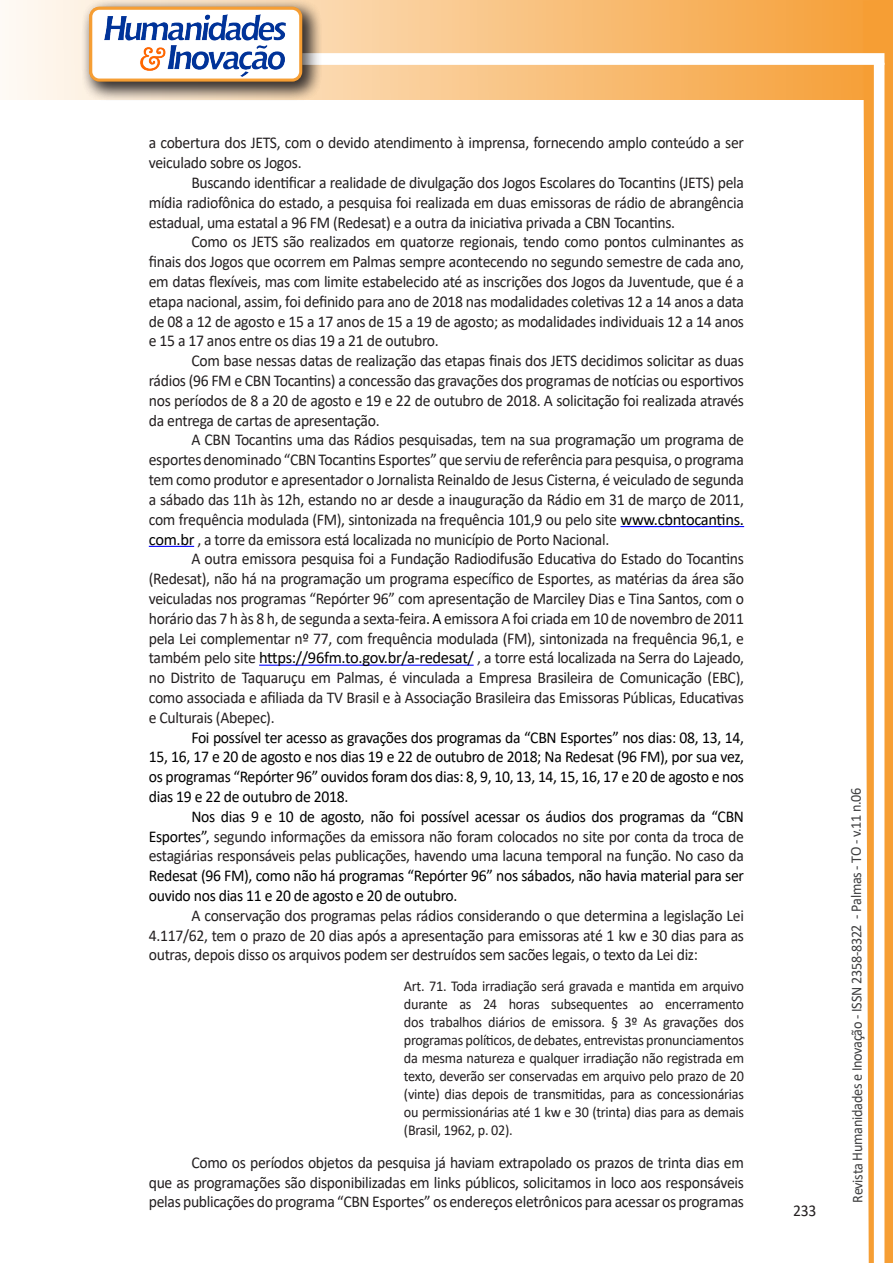
<style>
.page{position:relative;width:893px;height:1263px;background:#fff}
.page>*{position:absolute;margin:0;border:0;box-sizing:border-box;transform-origin:0 0}
.texto{font:16.5px/19.8px "Calibri";letter-spacing:-.02em;color:#231f20;text-align:justify;scale:.95 1}
.texto-2{font:16.5px/19.8px "Calibri";letter-spacing:-.02em;color:#000;text-align:justify;scale:.95 1}
.citacao{font:15px/18px "Calibri";letter-spacing:-.02em;color:#231f20;text-align:justify;scale:.95 1}
.t1{font:15px "Calibri";letter-spacing:-.025em;color:#3e3e3f;scale:.95 1}
.s1{color:#000}
.s2{color:#231f20}
</style>
<div class="page">
<svg style="left:5px;top:0;width:858px;height:100px"></svg>
<div style="left:302px;top:53px;width:582px;height:12px;background:#fff;border:2px solid #fff"></div>
<svg style="left:863px;top:0;width:30px;height:1263px"></svg>
<div style="left:81px;top:0;width:241px;height:102px;background:#231f20;opacity:.75"></div>
<div style="left:91px;top:8px;width:210px;height:72px;background:#fff;border-radius:9px"></div>
<img style="left:104px;top:14px;width:181px;height:62px">
<div style="left:89px;top:7px;width:213px;height:75px;border:3px solid #f69e34;border-radius:9px"></div>
<hr style="left:620px;top:526px;width:124px;height:1px;background:#00f">
<hr style="left:149px;top:546px;width:45px;height:1px;background:#00f">
<hr style="left:259px;top:665px;width:215px;height:1px;background:#00f">
<p class="texto" style="left:149px;top:133px;width:628px">a cobertura dos JETS, com o devido atendimento à imprensa, fornecendo amplo conteúdo a ser veiculado sobre os Jogos.</p>
<p class="texto" style="left:149px;top:172px;width:628px;text-indent:43px">Buscando identificar a realidade de divulgação dos Jogos Escolares do Tocantins (JETS) pela mídia radiofônica do estado, a pesquisa foi realizada em duas emissoras de rádio de abrangência estadual, uma estatal a 96 FM (Redesat) e a outra da iniciativa privada a CBN Tocantins.</p>
<p class="texto" style="left:149px;top:232px;width:628px;text-indent:43px">Como os JETS são realizados em quatorze regionais, tendo como pontos culminantes as finais dos Jogos que ocorrem em Palmas sempre acontecendo no segundo semestre de cada ano, em datas flexíveis, mas com limite estabelecido até as inscrições dos Jogos da Juventude, que é a etapa nacional, assim, foi definido para ano de 2018 nas modalidades coletivas 12 a 14 anos a data de 08 a 12 de agosto e 15 a 17 anos de 15 a 19 de agosto; as modalidades individuais 12 a 14 anos e 15 a 17 anos entre os dias 19 a 21 de outubro.</p>
<p class="texto" style="left:149px;top:350px;width:628px;text-indent:43px">Com base nessas datas de realização das etapas finais dos JETS decidimos solicitar as duas rádios (96 FM e CBN Tocantins) a concessão das gravações dos programas de notícias ou esportivos nos períodos de 8 a 20 de agosto e 19 e 22 de outubro de 2018. A solicitação foi realizada através da entrega de cartas de apresentação.</p>
<p class="texto" style="left:149px;top:430px;width:628px;text-indent:43px">A CBN Tocantins uma das Rádios pesquisadas, tem na sua programação um programa de esportes denominado “CBN Tocantins Esportes” que serviu de referência para pesquisa, o programa tem como produtor e apresentador o Jornalista Reinaldo de Jesus Cisterna, é veiculado de segunda a sábado das 11h às 12h, estando no ar desde a inauguração da Rádio em 31 de março de 2011, com frequência modulada (FM), sintonizada na frequência 101,9 ou pelo site <span class="s1">www.cbntocantins. com.br</span> , a torre da emissora está localizada no município de Porto Nacional.</p>
<p class="texto" style="left:149px;top:548px;width:628px;text-indent:43px">A outra emissora pesquisa foi a Fundação Radiodifusão Educativa do Estado do Tocantins (Redesat), não há na programação um programa específico de Esportes, as matérias da área são veiculadas nos programas “Repórter 96” com apresentação de Marciley Dias e Tina Santos, com o horário das 7 h às 8 h, de segunda a sexta-feira<span class="s1">. A</span> emissora A foi criada em 10 de novembro de 2011 pela Lei complementar nº 77, com frequência modulada (FM), sintonizada na frequência 96,1, e também pelo site <span class="s1">https://96fm.to.gov.br/a-redesat/</span> , a torre está localizada na Serra do Lajeado, no Distrito de Taquaruçu em Palmas, é vinculada a Empresa Brasileira de Comunicação (EBC), como associada e afiliada da TV Brasil e à Associação Brasileira das Emissoras Públicas, Educativas e Culturais (Abepec).</p>
<p class="texto-2" style="left:149px;top:727px;width:628px;text-indent:43px">Foi possível ter acesso as gravações dos programas da “CBN Esportes” nos dias: 08, 13, 14, 15, 16, 17 e 20 de agosto e nos dias 19 e 22 de outubro de 2018; Na Redesat (96 FM), por sua vez, os programas “Repórter 96” ouvidos foram dos dias: 8, 9, 10, 13, 14, 15, 16, 17 e 20 de agosto e nos dias 19 e 22 de outubro de 2018.</p>
<p class="texto-2" style="left:149px;top:806px;width:628px;text-indent:43px">Nos dias 9 e 10 de agosto, não foi possível acessar os áudios dos programas da “CBN Esportes”, <span class="s2">segundo informações da emissora não foram colocados no site por conta da troca de estagiárias responsáveis pelas publicações, havendo uma lacuna temporal na função. No caso da </span>Redesat (96 FM), como não há programas “Repórter 96” nos sábados, não havia material para ser ouvido nos dias 11 e 20 de agosto e 20 de outubro.</p>
<p class="texto" style="left:149px;top:905px;width:628px;text-indent:43px">A conservação dos programas pelas rádios considerando o que determina a legislação Lei 4.117/62, tem o prazo de 20 dias após a apresentação para emissoras até 1 kw e 30 dias para as outras, depois disso os arquivos podem ser destruídos sem sacões legais, o texto da Lei diz:</p>
<p class="citacao" style="left:404px;top:977px;width:360px">Art. 71. Toda irradiação será gravada e mantida em arquivo durante as 24 horas subsequentes ao encerramento dos trabalhos diários de emissora. § 3º As gravações dos programas políticos, de debates, entrevistas pronunciamentos da mesma natureza e qualquer irradiação não registrada em texto, deverão ser conservadas em arquivo pelo prazo de 20 (vinte) dias depois de transmitidas, para as concessionárias ou permissionárias até 1 kw e 30 (trinta) dias para as demais (Brasil, 1962, p. 02).</p>
<p class="texto" style="left:149px;top:1152px;width:628px;text-indent:43px">Como os períodos objetos da pesquisa já haviam extrapolado os prazos de trinta dias em que as programações são disponibilizadas em links públicos, solicitamos in loco aos responsáveis pelas publicações do programa “CBN Esportes” os endereços eletrônicos para acessar os programas</p>
<p class="texto" style="left:793px;top:1200px;width:26px">233</p>
<p class="t1" style="left:846px;top:1203px;width:439px;rotate:-90deg">Revista Humanidades e Inovação - ISSN 2358-8322 - Palmas - TO - v.11 n.06</p>
</div>
